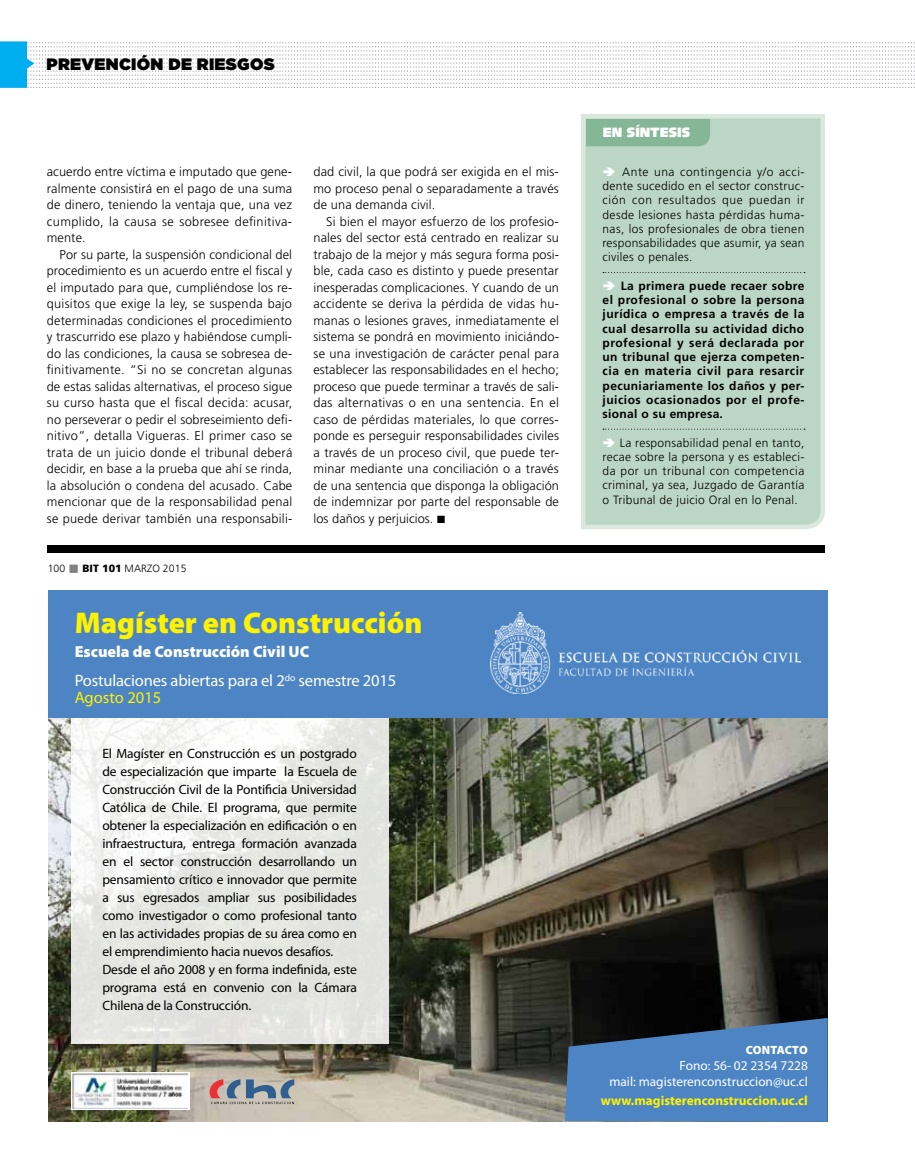
<style>
.page{position:relative;width:915px;height:1170px;background:#fff}
.page>*{position:absolute;margin:0;border:0;box-sizing:border-box;transform-origin:0 0}
.t1{font:900 30px "Myriad Pro";color:#fff200}
.t2{font:16.5px/16.5px "Myriad Pro";letter-spacing:-.01em;color:#fff}
.t3{font:900 16.5px "Gotham";letter-spacing:.02em;color:#000}
.t4{font:900 15.9px "Myriad Pro";color:#fff}
.t5{font:13.5px/18px "Myriad Pro";letter-spacing:-.01em;color:#000}
.t6{font:900 13.5px "Syntax";letter-spacing:.005em;color:#fff}
.t7{font:13.35px/15.9px "Myriad Pro";color:#fff;text-align:right}
.t8{font:700 13.35px "Myriad Pro";color:#fff200}
.t9{font:300 12.75px/16.5px "Frutiger";letter-spacing:.015em;color:#000;text-align:justify}
.t10{font:300 12px/14.2px "Frutiger";letter-spacing:.025em;color:#000;text-align:justify}
.t11{font:700 12px/14.2px "Frutiger";letter-spacing:.035em;color:#000;text-align:justify}
.t12{font:900 12px "Myriad Pro";letter-spacing:-.01em;color:#fff}
.t13{font:300 10.5px "Frutiger";letter-spacing:.005em;color:#000}
.s1{color:#808285}
.s2{font-weight:900}
.s3{color:#fff200}
</style>
<div class="page">
<svg style="left:0;top:41px;width:914px;height:47px"></svg>
<div style="left:48px;top:545px;width:776px;height:7px;background:#000"></div>
<div style="left:581px;top:114px;width:244px;height:415px;background:#bcd6c5"></div>
<div style="left:586px;top:119px;width:123px;height:27px;background:#85b797"></div>
<svg style="left:602px;top:272px;width:202px;height:1px"></svg>
<svg style="left:602px;top:428px;width:202px;height:1px"></svg>
<img style="left:49px;top:717px;width:778px;height:404px">
<svg style="left:71px;top:717px;width:317px;height:326px;fill:#e6e7e3"></svg>
<div style="left:48px;top:590px;width:779px;height:127px;background:#4d85c4"></div>
<img style="left:490px;top:613px;width:310px;height:80px">
<svg style="left:564px;top:1017px;width:263px;height:104px;background:#4474a8"></svg>
<svg style="left:209px;top:1079px;width:85px;height:24px;background:#99959d"></svg>
<div style="left:71px;top:1071px;width:119px;height:38px;background:#fff"></div>
<img style="left:72px;top:1073px;width:116px;height:34px">
<svg style="left:603px;top:167px;width:11px;height:9px"></svg>
<svg style="left:603px;top:281px;width:11px;height:9px"></svg>
<svg style="left:603px;top:438px;width:11px;height:8px"></svg>
<p class="t3" style="left:46px;top:52px;width:229px">PREVENCIÓN DE RIESGOS</p>
<p class="t9" style="left:47px;top:163px;width:247px">acuerdo entre víctima e imputado que gene&shy;ralmente consistirá en el pago de una suma de dinero, teniendo la ventaja que, una vez cumplido, la causa se sobresee definitiva&shy;mente.</p>
<p class="t9" style="left:47px;top:246px;width:247px;text-indent:13px">Por su parte, la suspensión condicional del procedimiento es un acuerdo entre el fiscal y el imputado para que, cumpliéndose los re&shy;quisitos que exige la ley, se suspenda bajo determinadas condiciones el procedimiento y trascurrido ese plazo y habiéndose cumpli&shy;do las condiciones, la causa se sobresea de&shy;finitivamente. “Si no se concretan algunas de estas salidas alternativas, el proceso sigue su curso hasta que el fiscal decida: acusar, no perseverar o pedir el sobreseimiento defi&shy;nitivo”, detalla Vigueras. El primer caso se trata de un juicio donde el tribunal deberá decidir, en base a la prueba que ahí se rinda, la absolución o condena del acusado. Cabe mencionar que de la responsabilidad penal se puede derivar también una responsabili-</p>
<p class="t13" style="left:48px;top:562px;width:140px">100 <span class="s1">■</span> <span class="s2">BIT 101</span> marzo 2015</p>
<p class="t9" style="left:313px;top:163px;width:247px">dad civil, la que podrá ser exigida en el mis&shy;mo proceso penal o separadamente a través de una demanda civil.</p>
<p class="t9" style="left:313px;top:213px;width:247px;text-indent:13px">Si bien el mayor esfuerzo de los profesio&shy;nales del sector está centrado en realizar su trabajo de la mejor y más segura forma posi&shy;ble, cada caso es distinto y puede presentar inesperadas complicaciones. Y cuando de un accidente se deriva la pérdida de vidas hu&shy;manas o lesiones graves, inmediatamente el sistema se pondrá en movimiento iniciándo&shy;se una investigación de carácter penal para establecer las responsabilidades en el hecho; proceso que puede terminar a través de sali&shy;das alternativas o en una sentencia. En el caso de pérdidas materiales, lo que corres&shy;ponde es perseguir responsabilidades civiles a través de un proceso civil, que puede ter&shy;minar mediante una conciliación o a través de una sentencia que disponga la obligación de indemnizar por parte del responsable de los daños y perjuicios. ■</p>
<h1 class="t1" style="left:75px;top:606px;width:349px">Magíster en Construcción</h1>
<p class="t4" style="left:75px;top:642px;width:236px">Escuela de Construcción Civil UC</p>
<p class="t2" style="left:75px;top:672px;width:323px">Postulaciones abiertas para el 2<sup>do</sup> semestre 2015<br><span class="s3">Agosto 2015</span></p>
<p class="t5" style="left:102px;top:743px;width:256px">El Magíster en Construcción es un postgrado de especialización que imparte la Escuela de Construcción Civil de la Pontificia Universidad Católica de Chile. El programa, que permite obtener la especialización en edificación o en infraestructura, entrega formación avanzada en el sector construcción desarrollando un pensamiento crítico e innovador que permite a sus egresados ampliar sus posibilidades como investigador o como profesional tanto en las actividades propias de su área como en el emprendimiento hacia nuevos desafíos.<br>Desde el año 2008 y en forma indefinida, este programa está en convenio con la Cámara Chilena de la Construcción.</p>
<p class="t6" style="left:602px;top:125px;width:89px">EN SÍNTESIS</p>
<p class="t10" style="left:602px;top:164px;width:203px;text-indent:20px">Ante una contingencia y/o acci&shy;dente sucedido en el sector construc&shy;ción con resultados que puedan ir desde lesiones hasta pérdidas huma&shy;nas, los profesionales de obra tienen responsabilidades que asumir, ya sean civiles o penales.</p>
<p class="t11" style="left:602px;top:278px;width:203px;text-indent:18px">La primera puede recaer sobre el profesional o sobre la persona jurídica o empresa a través de la cual desarrolla su actividad dicho profesional y será declarada por un tribunal que ejerza competen&shy;cia en materia civil para resarcir pecuniariamente los daños y per&shy;juicios ocasionados por el profe&shy;sional o su empresa.</p>
<p class="t10" style="left:602px;top:435px;width:203px;text-indent:17px">La responsabilidad penal en tanto, recae sobre la persona y es estableci&shy;da por un tribunal con competencia criminal, ya sea, Juzgado de Garantía o Tribunal de juicio Oral en lo Penal.</p>
<p class="t12" style="left:745px;top:1042px;width:63px">ContaCto</p>
<p class="t7" style="left:609px;top:1056px;width:200px">Fono: 56- 02 2354 7228<br>mail: magisterenconstruccion@uc.cl</p>
<p class="t8" style="left:600px;top:1091px;width:208px">www.magisterenconstruccion.uc.cl</p>
</div>
